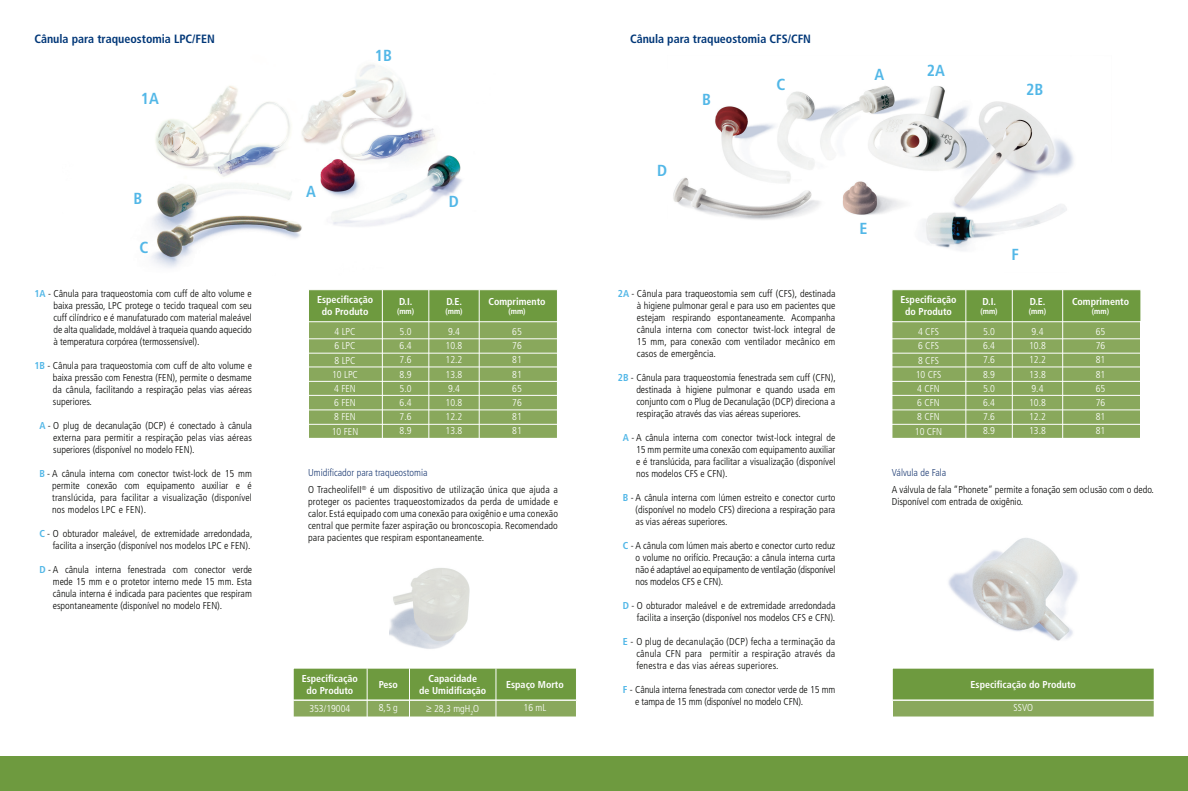
<style>
.page{position:relative;width:1188px;height:791px;background:#fff}
.page>*{position:absolute;margin:0;border:0;box-sizing:border-box;transform-origin:0 0}
.t1{font:700 condensed 16px "Frutiger CE";color:#52b7e7}
.t2{font:700 condensed 12px "Frutiger CE";color:#013778}
.t3{font:300 condensed 10px/12px "Frutiger CE";color:#040503;text-align:justify}
.t4{font:300 condensed 10px/14.2px "Frutiger CE";color:#fff;text-align:justify}
.t5{font:700 condensed 10px/12px "Frutiger CE";color:#fff;text-align:center}
.t6{font:300 condensed 10px "Frutiger CE";color:#1e3c74}
.t7{font:700 condensed 8px "Frutiger CE";color:#fff}
.s1{font-weight:700;color:#52b7e7}
.s2{color:#1e3c74}
</style>
<div class="page">
<img style="left:673px;top:86px;width:401px;height:165px">
<img style="left:389px;top:568px;width:81px;height:81px">
<img style="left:151px;top:64px;width:311px;height:204px">
<svg style="left:293px;top:668px;width:284px;height:49px;background:#7fa453"></svg>
<hr style="left:367px;top:668px;width:1px;height:49px;background:#fff">
<hr style="left:409px;top:668px;width:1px;height:49px;background:#fff">
<hr style="left:495px;top:668px;width:1px;height:49px;background:#fff">
<svg style="left:892px;top:668px;width:262px;height:49px;background:#7ea452"></svg>
<div style="left:0;top:756px;width:1187px;height:34px;background:#6e9a3f"></div>
<svg style="left:309px;top:322px;width:248px;height:116px;background:#8baa5f"></svg>
<hr style="left:308px;top:338px;width:250px;height:1px;background:#fff">
<hr style="left:308px;top:353px;width:250px;height:1px;background:#fff">
<hr style="left:308px;top:366px;width:250px;height:1px;background:#fff">
<hr style="left:308px;top:409px;width:250px;height:1px;background:#fff">
<hr style="left:308px;top:381px;width:250px;height:1px;background:#fff">
<hr style="left:308px;top:424px;width:250px;height:1px;background:#fff">
<hr style="left:308px;top:395px;width:250px;height:1px;background:#fff">
<div style="left:308px;top:289px;width:250px;height:33px;background:#6e9a3f;border:1px solid #fff"></div>
<hr style="left:382px;top:290px;width:1px;height:149px;background:#fff">
<hr style="left:428px;top:290px;width:1px;height:149px;background:#fff">
<hr style="left:479px;top:290px;width:1px;height:149px;background:#fff">
<svg style="left:892px;top:322px;width:248px;height:116px;background:#8caa60"></svg>
<hr style="left:891px;top:338px;width:250px;height:1px;background:#fff">
<hr style="left:891px;top:353px;width:250px;height:1px;background:#fff">
<hr style="left:891px;top:366px;width:250px;height:1px;background:#fff">
<hr style="left:891px;top:409px;width:250px;height:1px;background:#fff">
<hr style="left:891px;top:381px;width:250px;height:1px;background:#fff">
<hr style="left:891px;top:424px;width:250px;height:1px;background:#fff">
<hr style="left:891px;top:395px;width:250px;height:1px;background:#fff">
<div style="left:891px;top:289px;width:250px;height:33px;background:#6e9a3f;border:1px solid #fff"></div>
<hr style="left:965px;top:290px;width:1px;height:149px;background:#fff">
<hr style="left:1011px;top:290px;width:1px;height:149px;background:#fff">
<hr style="left:1062px;top:290px;width:1px;height:149px;background:#fff">
<img style="left:948px;top:538px;width:130px;height:103px">
<p class="t2" style="left:34px;top:32px;width:182px">Cânula para traqueostomia LPC/FEN</p>
<p class="t2" style="left:630px;top:32px;width:182px">Cânula para traqueostomia CFS/CFN</p>
<h1 class="t1" style="left:375px;top:47px;width:19px">1B</h1>
<h1 class="t1" style="left:141px;top:89px;width:20px">1A</h1>
<h1 class="t1" style="left:702px;top:91px;width:10px">B</h1>
<h1 class="t1" style="left:776px;top:76px;width:10px">C</h1>
<h1 class="t1" style="left:874px;top:66px;width:11px">A</h1>
<h1 class="t1" style="left:926px;top:61px;width:20px">2A</h1>
<h1 class="t1" style="left:1026px;top:81px;width:19px">2B</h1>
<h1 class="t1" style="left:657px;top:161px;width:12px">D</h1>
<h1 class="t1" style="left:133px;top:189px;width:10px">B</h1>
<h1 class="t1" style="left:139px;top:238px;width:10px">C</h1>
<h1 class="t1" style="left:306px;top:182px;width:11px">A</h1>
<h1 class="t1" style="left:449px;top:192px;width:12px">D</h1>
<h1 class="t1" style="left:859px;top:219px;width:9px">E</h1>
<h1 class="t1" style="left:1011px;top:245px;width:9px">F</h1>
<p class="t3" style="left:53px;top:287px;width:200px;text-indent:-19px"><span class="s1">1A</span> - Cânula para traqueostomia com cuff de alto volume e baixa pressão, LPC protege o tecido traqueal com seu cuff cilíndrico e é manufaturado com material maleável de alta qualidade, moldável à traqueia quando aquecido à temperatura corpórea (termossensível).</p>
<p class="t3" style="left:53px;top:359px;width:200px;text-indent:-19px"><span class="s1">1B</span> - Cânula para traqueostomia com cuff de alto volume e baixa pressão com Fenestra (FEN), permite o desmame da cânula, facilitando a respiração pelas vias aéreas superiores.</p>
<p class="t3" style="left:53px;top:419px;width:200px;text-indent:-14px"><span class="s1">A</span> - O plug de decanulação (DCP) é conectado à cânula externa para permitir a respiração pelas vias aéreas superiores (disponível no modelo FEN).</p>
<p class="t3" style="left:52px;top:467px;width:201px;text-indent:-13px"><span class="s1">B</span> - A cânula interna com conector twist-lock de 15 mm permite conexão com equipamento auxiliar e é translúcida, para facilitar a visualização (disponível nos modelos LPC e FEN).</p>
<p class="t3" style="left:39px;top:527px;width:214px;text-align:right"><span class="s1">C</span> - O obturador maleável, de extremidade arredondada, facilita a inserção (disponível nos modelos LPC e FEN).</p>
<p class="t3" style="left:53px;top:563px;width:201px;text-indent:-14px"><span class="s1">D</span> - A cânula interna fenestrada com conector verde mede 15 mm e o protetor interno mede 15 mm. Esta cânula interna é indicada para pacientes que respiram espontaneamente (disponível no modelo FEN).</p>
<p class="t5" style="left:317px;top:294px;width:57px">Especificação do Produto</p>
<p class="t4" style="left:332px;top:324px;width:28px;text-align:left">4 LPC<br>6 LPC<br>8 LPC<br>10 LPC<br>4 FEN<br>6 FEN<br>8 FEN<br>10 FEN</p>
<p class="t5" style="left:399px;top:295px;width:15px">D.I.</p>
<p class="t7" style="left:397px;top:306px;width:19px">(mm)</p>
<p class="t4" style="left:399px;top:324px;width:13px">5.0<br>6.4<br>7.6<br>8.9<br>5.0<br>6.4<br>7.6<br>8.9</p>
<p class="t5" style="left:446px;top:295px;width:17px">D.E.</p>
<p class="t7" style="left:445px;top:306px;width:19px">(mm)</p>
<p class="t4" style="left:445px;top:324px;width:18px;text-align:left">9.4<br>10.8<br>12.2<br>13.8<br>9.4<br>10.8<br>12.2<br>13.8</p>
<p class="t5" style="left:488px;top:295px;width:59px">Comprimento</p>
<p class="t7" style="left:508px;top:306px;width:19px">(mm)</p>
<p class="t4" style="left:512px;top:324px;width:11px">65<br>76<br>81<br>81<br>65<br>76<br>81<br>81</p>
<p class="t3" style="left:308px;top:464px;width:251px;line-height:17px"><span class="s2">Umidificador para traqueostomia<br></span>O TracheolifeII<sup>®</sup> é um dispositivo de utilização única que ajuda a</p>
<p class="t3" style="left:308px;top:496px;width:251px">proteger os pacientes traqueostomizados da perda de umidade e calor. Está equipado com uma conexão para oxigênio e uma conexão central que permite fazer aspiração ou broncoscopia. Recomendado para pacientes que respiram espontaneamente.</p>
<p class="t5" style="left:302px;top:672px;width:57px">Especificação do Produto</p>
<p class="t4" style="left:309px;top:701px;width:42px">353/19004</p>
<p class="t5" style="left:378px;top:678px;width:21px">Peso</p>
<p class="t4" style="left:379px;top:700px;width:21px">8,5 g</p>
<p class="t5" style="left:419px;top:672px;width:69px">Capacidade<br>de Umidificação</p>
<p class="t4" style="left:426px;top:701px;width:54px">≥ 28,3 mgH<sub>2</sub>O</p>
<p class="t5" style="left:506px;top:678px;width:59px">Espaço Morto</p>
<p class="t4" style="left:523px;top:700px;width:24px">16 mL</p>
<p class="t3" style="left:636px;top:287px;width:200px;text-indent:-19px"><span class="s1">2A</span> - Cânula para traqueostomia sem cuff (CFS), destinada à higiene pulmonar geral e para uso em pacientes que estejam respirando espontaneamente. Acompanha cânula interna com conector twist-lock integral de 15 mm, para conexão com ventilador mecânico em casos de emergência.</p>
<p class="t3" style="left:636px;top:371px;width:201px;text-indent:-19px"><span class="s1">2B</span> - Cânula para traqueostomia fenestrada sem cuff (CFN), destinada à higiene pulmonar e quando usada em conjunto com o Plug de Decanulação (DCP) direciona a respiração através das vias aéreas superiores.</p>
<p class="t3" style="left:636px;top:431px;width:201px;text-indent:-13px"><span class="s1">A</span> - A cânula interna com conector twist-lock integral de 15 mm permite uma conexão com equipamento auxiliar e é translúcida, para facilitar a visualização (disponível nos modelos CFS e CFN).</p>
<p class="t3" style="left:635px;top:491px;width:201px;text-indent:-13px"><span class="s1">B</span> - A cânula interna com lúmen estreito e conector curto (disponível no modelo CFS) direciona a respiração para as vias aéreas superiores.</p>
<p class="t3" style="left:635px;top:539px;width:201px;text-indent:-13px"><span class="s1">C</span> - A cânula com lúmen mais aberto e conector curto reduz o volume no orifício. Precaução: a cânula interna curta não é adaptável ao equipamento de ventilação (disponível nos modelos CFS e CFN).</p>
<p class="t3" style="left:622px;top:599px;width:214px;text-align:right"><span class="s1">D</span> - O obturador maleável e de extremidade arredondada facilita a inserção (disponível nos modelos CFS e CFN).</p>
<p class="t3" style="left:636px;top:635px;width:200px;text-indent:-14px"><span class="s1">E</span> - O plug de decanulação (DCP) fecha a terminação da cânula CFN para permitir a respiração através da fenestra e das vias aéreas superiores.</p>
<p class="t3" style="left:635px;top:683px;width:202px;text-indent:-12px"><span class="s1">F</span> - Cânula interna fenestrada com conector verde de 15 mm e tampa de 15 mm (disponível no modelo CFN).</p>
<p class="t5" style="left:900px;top:294px;width:57px">Especificação do Produto</p>
<p class="t4" style="left:914px;top:324px;width:29px;text-align:center">4 CFS<br>6 CFS<br>8 CFS<br>10 CFS<br>4 CFN<br>6 CFN<br>8 CFN<br>10 CFN</p>
<p class="t5" style="left:982px;top:295px;width:15px">D.I.</p>
<p class="t7" style="left:980px;top:306px;width:19px">(mm)</p>
<p class="t4" style="left:982px;top:324px;width:13px">5.0<br>6.4<br>7.6<br>8.9<br>5.0<br>6.4<br>7.6<br>8.9</p>
<p class="t5" style="left:1029px;top:295px;width:17px">D.E.</p>
<p class="t7" style="left:1028px;top:306px;width:19px">(mm)</p>
<p class="t4" style="left:1028px;top:324px;width:18px;text-align:left">9.4<br>10.8<br>12.2<br>13.8<br>9.4<br>10.8<br>12.2<br>13.8</p>
<p class="t5" style="left:1071px;top:295px;width:59px">Comprimento</p>
<p class="t7" style="left:1091px;top:306px;width:19px">(mm)</p>
<p class="t4" style="left:1095px;top:324px;width:11px">65<br>76<br>81<br>81<br>65<br>76<br>81<br>81</p>
<p class="t6" style="left:891px;top:467px;width:56px">Válvula de Fala</p>
<p class="t3" style="left:891px;top:484px;width:264px">A válvula de fala “Phonete” permite a fonação sem oclusão com o dedo.<br>Disponível com entrada de oxigênio.</p>
<p class="t5" style="left:970px;top:678px;width:107px">Especificação do Produto</p>
<p class="t4" style="left:1013px;top:700px;width:21px">SSVO</p>
</div>
